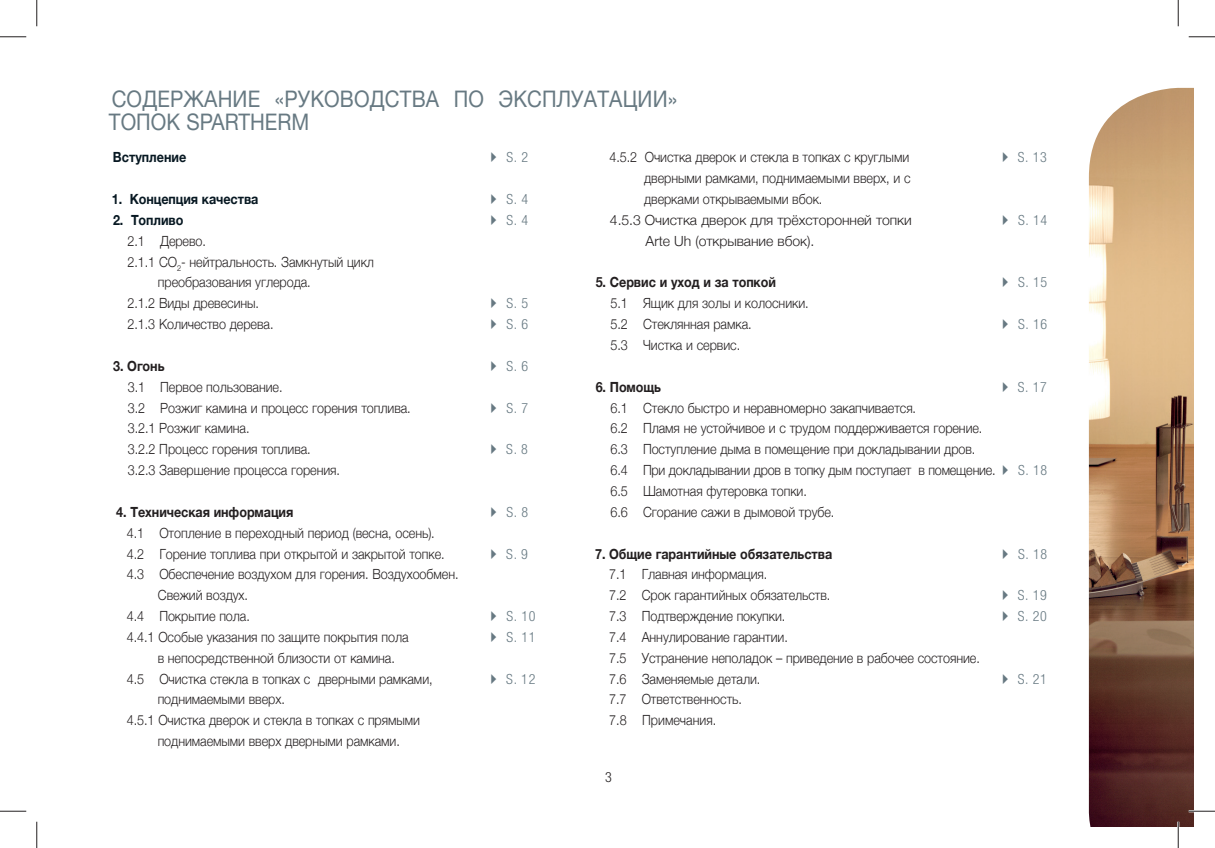
<style>
.page{position:relative;width:1215px;height:848px;background:#fff}
.page>*{position:absolute;margin:0;border:0;box-sizing:border-box;transform-origin:0 0}
.t1{font:22.75px/22.8px "Helvetica Neue";letter-spacing:.005em;color:#677982;scale:.9 1}
.t2{font:300 14px/20.8px "Helvetica Neue";letter-spacing:-.005em;color:#231f20;scale:.9 1}
.t3{font:700 14px "Helvetica Neue";letter-spacing:-.005em;color:#231f20;scale:.9 1}
.t4{font:300 condensed 14px/20.8px "Helvetica Neue LT Std";letter-spacing:.05em;color:#677982}
.t5{font:300 14px "Helvetica Neue";letter-spacing:-.005em;color:#231f20}
.t6{font:700 14px "Helvetica Neue";letter-spacing:-.005em;color:#071822;scale:.9 1}
.t7{font:300 condensed 14px "Helvetica Neue LT Std";color:#231f20}
</style>
<div class="page">
<img style="left:1088px;top:88px;width:105px;height:737px">
<hr style="left:1188px;top:810px;width:26px;height:2px;background:#fff">
<hr style="left:1177px;top:821px;width:2px;height:26px;background:#fff">
<svg style="left:0;top:36px;width:26px;height:1px"></svg>
<svg style="left:1188px;top:36px;width:26px;height:1px"></svg>
<svg style="left:0;top:810px;width:26px;height:1px"></svg>
<svg style="left:1188px;top:810px;width:26px;height:1px"></svg>
<svg style="left:36px;top:0;width:1px;height:26px"></svg>
<svg style="left:36px;top:821px;width:1px;height:26px"></svg>
<svg style="left:1177px;top:0;width:1px;height:26px"></svg>
<svg style="left:1177px;top:821px;width:1px;height:26px"></svg>
<h1 class="t1" style="left:109px;top:87px;width:633px">СОДЕРЖАНИЕ «РУКОВОДСТВА ПО ЭКСПЛУАТАЦИИ»<br>ТОПОК SPARTHERM</h1>
<p class="t6" style="left:113px;top:149px;width:83px">Вступление</p>
<p class="t6" style="left:112px;top:190px;width:164px">1. Концепция качества</p>
<p class="t6" style="left:113px;top:211px;width:80px">2. Топливо</p>
<p class="t2" style="left:127px;top:230px;width:89px">2.1 Дерево.</p>
<p class="t2" style="left:127px;top:251px;width:275px">2.1.1 СО<sub>2</sub>- нейтральность. Замкнутый цикл</p>
<p class="t2" style="left:158px;top:272px;width:171px">преобразования углерода.</p>
<p class="t2" style="left:127px;top:292px;width:148px">2.1.2 Виды древесины.</p>
<p class="t2" style="left:127px;top:313px;width:164px">2.1.3 Количество дерева.</p>
<p class="t3" style="left:113px;top:357px;width:59px">3. Огонь</p>
<p class="t2" style="left:128px;top:376px;width:316px">3.1 Первое пользование.<br>3.2 Розжиг камина и процесс горения топлива.<br>3.2.1 Розжиг камина.<br>3.2.2 Процесс горения топлива.<br>3.2.3 Завершение процесса горения.</p>
<p class="t3" style="left:116px;top:503px;width:198px">4. Техническая информация</p>
<p class="t2" style="left:127px;top:522px;width:344px">4.1 Отопление в переходный период (весна, осень).</p>
<p class="t2" style="left:127px;top:542px;width:355px">4.2 Горение топлива при открытой и закрытой топке.</p>
<p class="t2" style="left:127px;top:563px;width:370px">4.3 Обеспечение воздухом для горения. Воздухообмен.</p>
<p class="t2" style="left:158px;top:584px;width:102px">Свежий воздух.</p>
<p class="t2" style="left:127px;top:605px;width:138px">4.4 Покрытие пола.</p>
<p class="t2" style="left:127px;top:626px;width:315px">4.4.1 Особые указания по защите покрытия пола</p>
<p class="t2" style="left:158px;top:647px;width:265px">в непосредственной близости от камина.</p>
<p class="t2" style="left:127px;top:667px;width:341px">4.5 Очистка стекла в топках с дверными рамками,</p>
<p class="t2" style="left:158px;top:688px;width:143px">поднимаемыми вверх.</p>
<p class="t2" style="left:127px;top:709px;width:327px">4.5.1 Очистка дверок и стекла в топках с прямыми</p>
<p class="t2" style="left:158px;top:730px;width:270px">поднимаемыми вверх дверными рамками.</p>
<p class="t2" style="left:609px;top:147px;width:334px">4.5.2 Очистка дверок и стекла в топках с круглыми</p>
<p class="t2" style="left:644px;top:167px;width:297px">дверными рамками, поднимаемыми вверх, и с</p>
<p class="t2" style="left:644px;top:188px;width:200px">дверками открываемыми вбок.</p>
<p class="t5" style="left:610px;top:211px;width:303px">4.5.3 Очистка дверок для трёхсторонней топки</p>
<p class="t5" style="left:645px;top:232px;width:170px">Arte Uh (открывание вбок).</p>
<p class="t3" style="left:595px;top:274px;width:202px">5. Сервис и уход и за топкой</p>
<p class="t2" style="left:610px;top:292px;width:221px">5.1 Ящик для золы и колосники.<br>5.2 Стеклянная рамка.<br>5.3 Чистка и сервис.</p>
<p class="t3" style="left:595px;top:378px;width:74px">6. Помощь</p>
<p class="t2" style="left:610px;top:397px;width:429px">6.1 Стекло быстро и неравномерно закапчивается.<br>6.2 Пламя не устойчивое и с трудом поддерживается горение.<br>6.3 Поступление дыма в помещение при докладывании дров.<br>6.4 При докладывании дров в топку дым поступает в помещение.<br>6.5 Шамотная футеровка топки.<br>6.6 Сгорание сажи в дымовой трубе.</p>
<p class="t3" style="left:595px;top:544px;width:265px">7. Общие гарантийные обязательства</p>
<p class="t2" style="left:609px;top:563px;width:413px">7.1 Главная информация.<br>7.2 Срок гарантийных обязательств.<br>7.3 Подтверждение покупки.<br>7.4 Аннулирование гарантии.<br>7.5 Устранение неполадок – приведение в рабочее состояние.<br>7.6 Заменяемые детали.<br>7.7 Ответственность.<br>7.8 Примечания.</p>
<p class="t4" style="left:506px;top:148px;width:23px">S. 2</p>
<p class="t4" style="left:506px;top:190px;width:23px">S. 4<br>S. 4</p>
<p class="t4" style="left:506px;top:294px;width:23px">S. 5<br>S. 6</p>
<p class="t4" style="left:506px;top:357px;width:23px">S. 6</p>
<p class="t4" style="left:506px;top:398px;width:23px">S. 7</p>
<p class="t4" style="left:506px;top:440px;width:23px">S. 8</p>
<p class="t4" style="left:506px;top:502px;width:23px">S. 8</p>
<p class="t4" style="left:506px;top:544px;width:23px">S. 9</p>
<p class="t4" style="left:506px;top:607px;width:31px">S. 10<br>S. 11</p>
<p class="t4" style="left:506px;top:669px;width:31px">S. 12</p>
<p class="t7" style="left:605px;top:771px;width:8px">3</p>
<p class="t4" style="left:1017px;top:148px;width:31px">S. 13</p>
<p class="t4" style="left:1018px;top:211px;width:31px">S. 14</p>
<p class="t4" style="left:1018px;top:273px;width:31px">S. 15</p>
<p class="t4" style="left:1018px;top:315px;width:31px">S. 16</p>
<p class="t4" style="left:1017px;top:377px;width:31px">S. 17</p>
<p class="t4" style="left:1018px;top:461px;width:31px">S. 18</p>
<p class="t4" style="left:1018px;top:544px;width:31px">S. 18</p>
<p class="t4" style="left:1017px;top:586px;width:31px">S. 19<br>S. 20</p>
<p class="t4" style="left:1017px;top:669px;width:31px">S. 21</p>
</div>
